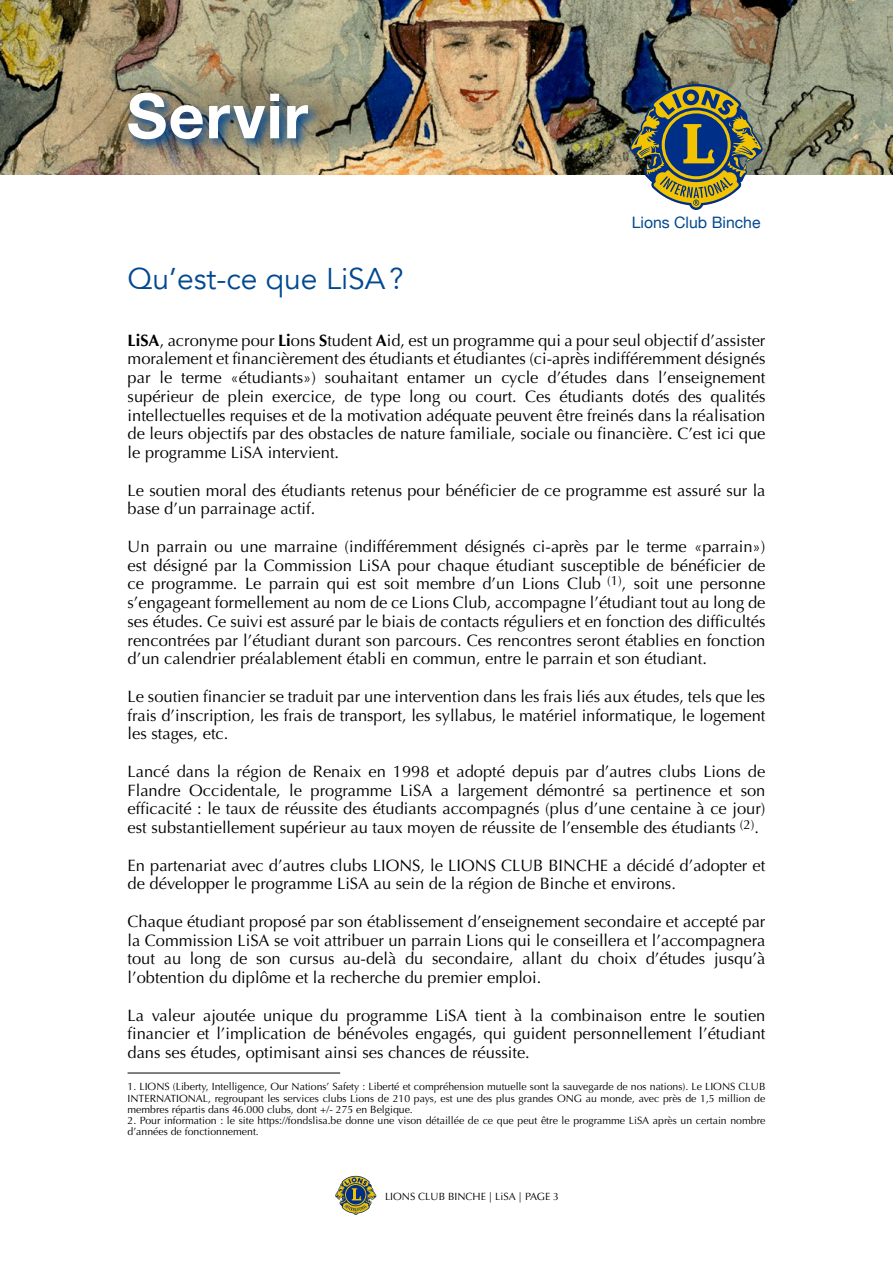
<style>
.page{position:relative;width:893px;height:1263px;background:#fff}
.page>*{position:absolute;margin:0;border:0;box-sizing:border-box;transform-origin:0 0}
.t1{font:700 62.4px "Helvetica Neue";letter-spacing:.02em;color:#fff}
.t2{font:30px "Avenir";color:#034991}
.t3{font:16.5px/18.8px "Optima";color:#000;text-align:justify}
.t4{font:15.75px "Helvetica Neue";color:#034991}
.t5{font:10.5px/11.2px "Optima";color:#000;text-align:justify}
.s1{font-weight:700}
</style>
<div class="page">
<hr style="left:128px;top:1073px;width:212px;height:1px;background:#000">
<img style="left:0;top:0;width:893px;height:174px">
<svg style="left:630px;top:84px;width:133px;height:126px;background:#7e8369"></svg>
<img style="left:51px;top:68px;width:401px;height:94px;border-radius:50%">
<img style="left:124px;top:89px;width:198px;height:64px">
<svg style="left:335px;top:1176px;width:41px;height:39px"></svg>
<h1 class="t1" style="left:127px;top:67px;width:183px">Servir</h1>
<p class="t4" style="left:632px;top:211px;width:130px">Lions Club Binche</p>
<h2 class="t2" style="left:128px;top:261px;width:278px">Qu’est-ce que LiSA?</h2>
<p class="t3" style="left:128px;top:331px;width:639px"><span class="s1">LiSA</span>, acronyme pour <span class="s1">Li</span>ons <span class="s1">S</span>tudent <span class="s1">A</span>id, est un programme qui a pour seul objectif d’assister moralement et financièrement des étudiants et étudiantes (ci-après indifféremment désignés par le terme «étudiants») souhaitant entamer un cycle d’études dans l’enseignement supérieur de plein exercice, de type long ou court. Ces étudiants dotés des qualités intellectuelles requises et de la motivation adéquate peuvent être freinés dans la réalisation de leurs objectifs par des obstacles de nature familiale, sociale ou financière. C’est ici que le programme LiSA intervient.</p>
<p class="t3" style="left:128px;top:481px;width:639px">Le soutien moral des étudiants retenus pour bénéficier de ce programme est assuré sur la base d’un parrainage actif.</p>
<p class="t3" style="left:128px;top:537px;width:639px">Un parrain ou une marraine (indifféremment désignés ci-après par le terme «parrain») est désigné par la Commission LiSA pour chaque étudiant susceptible de bénéficier de ce programme. Le parrain qui est soit membre d’un Lions Club <sup>(1)</sup>, soit une personne s’engageant formellement au nom de ce Lions Club, accompagne l’étudiant tout au long de ses études. Ce suivi est assuré par le biais de contacts réguliers et en fonction des difficultés rencontrées par l’étudiant durant son parcours. Ces rencontres seront établies en fonction d’un calendrier préalablement établi en commun, entre le parrain et son étudiant.</p>
<p class="t3" style="left:128px;top:687px;width:639px">Le soutien financier se traduit par une intervention dans les frais liés aux études, tels que les frais d’inscription, les frais de transport, les syllabus, le matériel informatique, le logement les stages, etc.</p>
<p class="t3" style="left:128px;top:762px;width:639px">Lancé dans la région de Renaix en 1998 et adopté depuis par d’autres clubs Lions de Flandre Occidentale, le programme LiSA a largement démontré sa pertinence et son efficacité : le taux de réussite des étudiants accompagnés (plus d’une centaine à ce jour) est substantiellement supérieur au taux moyen de réussite de l’ensemble des étudiants <sup>(2)</sup>.</p>
<p class="t3" style="left:128px;top:856px;width:639px">En partenariat avec d’autres clubs LIONS, le LIONS CLUB BINCHE a décidé d’adopter et de développer le programme LiSA au sein de la région de Binche et environs.</p>
<p class="t3" style="left:128px;top:912px;width:639px">Chaque étudiant proposé par son établissement d’enseignement secondaire et accepté par la Commission LiSA se voit attribuer un parrain Lions qui le conseillera et l’accompagnera tout au long de son cursus au-delà du secondaire, allant du choix d’études jusqu’à l’obtention du diplôme et la recherche du premier emploi.</p>
<p class="t3" style="left:128px;top:1006px;width:639px">La valeur ajoutée unique du programme LiSA tient à la combinaison entre le soutien financier et l’implication de bénévoles engagés, qui guident personnellement l’étudiant dans ses études, optimisant ainsi ses chances de réussite.</p>
<p class="t5" style="left:128px;top:1081px;width:639px">1. LIONS (Liberty, Intelligence, Our Nations’ Safety : Liberté et compréhension mutuelle sont la sauvegarde de nos nations). Le LIONS CLUB INTERNATIONAL, regroupant les services clubs Lions de 210 pays, est une des plus grandes ONG au monde, avec près de 1,5 million de membres répartis dans 46.000 clubs, dont +/- 275 en Belgique.</p>
<p class="t5" style="left:128px;top:1115px;width:639px">2. Pour information : le site https://fondslisa.be donne une vison détaillée de ce que peut être le programme LiSA après un certain nombre d’années de fonctionnement.</p>
<p class="t5" style="left:385px;top:1191px;width:175px">LIONS CLUB BINCHE | LiSA | PAGE 3</p>
</div>
